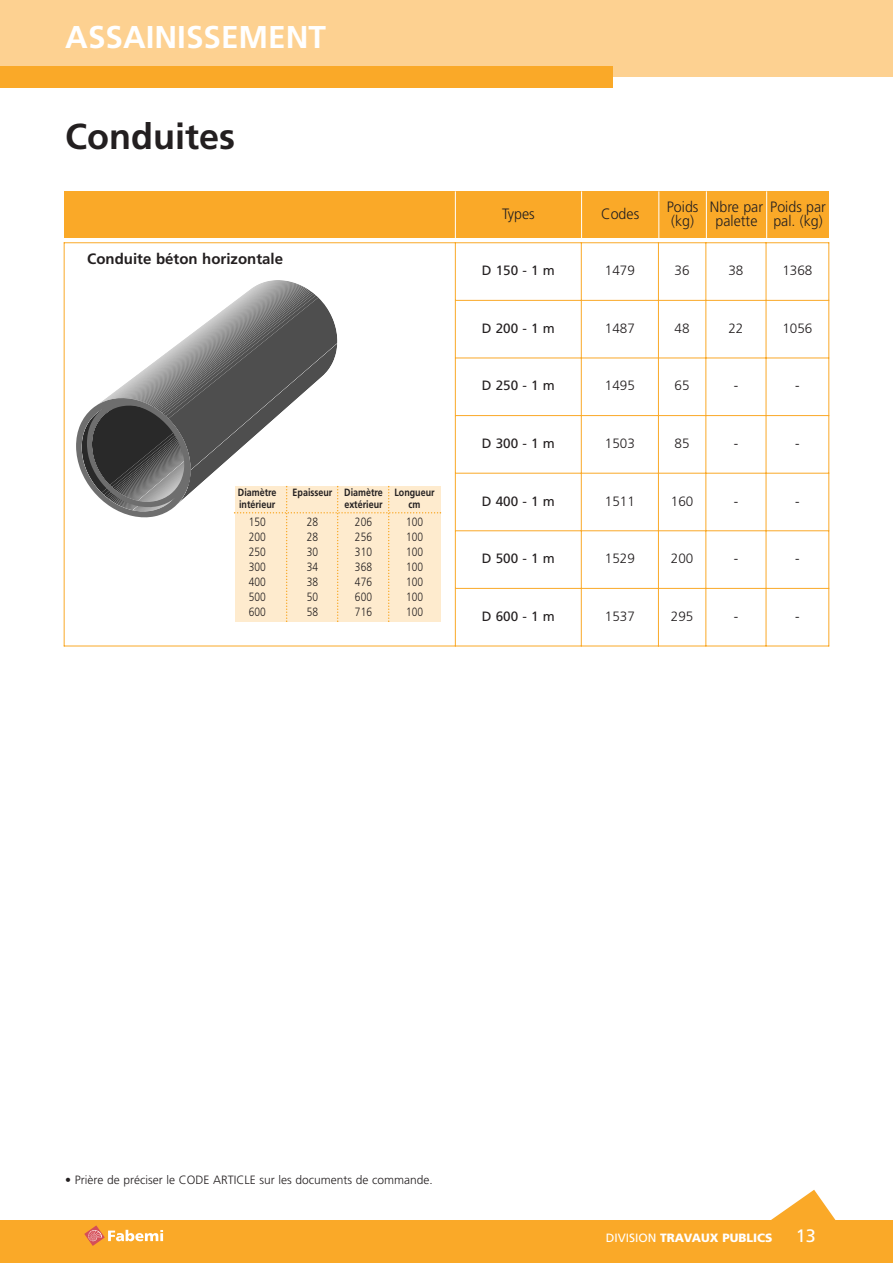
<style>
.page{position:relative;width:893px;height:1263px;background:#fff}
.page>*{position:absolute;margin:0;border:0;box-sizing:border-box;transform-origin:0 0}
.t1{font:700 36px "Frutiger";color:#231f20}
.t2{font:700 31.5px "Frutiger";color:#fff}
.t3{font:18px "Frutiger";color:#fff}
.t4{font:300 15px/13.5px "Frutiger";color:#231f20;scale:.95 1}
.t5{font:700 15px "Frutiger";color:#231f20}
.t6{font:300 13.5px "Frutiger";color:#231f20}
.t7{font:13.5px "Frutiger";color:#231f20}
.t8{font:300 12px "Frutiger";color:#231f20;scale:.85 1}
.t9{font:300 12px "Frutiger";color:#231f20}
.t10{font:900 12px "Frutiger";color:#fff}
.t11{font:700 10.5px "Frutiger";color:#231f20;scale:.85 1}
.s1{font-weight:400}
</style>
<div class="page">
<div style="left:0;top:1220px;width:893px;height:43px;background:#faa928"></div>
<div style="left:64px;top:191px;width:391px;height:47px;background:#faa928"></div>
<div style="left:455px;top:191px;width:127px;height:47px;background:#faa928"></div>
<div style="left:582px;top:191px;width:77px;height:47px;background:#faa928"></div>
<div style="left:659px;top:191px;width:47px;height:47px;background:#faa928"></div>
<div style="left:706px;top:191px;width:61px;height:47px;background:#faa928"></div>
<div style="left:767px;top:191px;width:62px;height:47px;background:#faa928"></div>
<hr style="left:455px;top:191px;width:1px;height:47px;background:#fff">
<hr style="left:581px;top:191px;width:1px;height:47px;background:#fff">
<hr style="left:658px;top:191px;width:1px;height:47px;background:#fff">
<hr style="left:706px;top:191px;width:1px;height:47px;background:#fff">
<hr style="left:766px;top:191px;width:1px;height:47px;background:#fff">
<hr style="left:64px;top:242px;width:1px;height:404px;background:#faa928">
<hr style="left:455px;top:242px;width:1px;height:404px;background:#faa928">
<hr style="left:581px;top:242px;width:1px;height:404px;background:#faa928">
<hr style="left:658px;top:242px;width:1px;height:404px;background:#faa928">
<hr style="left:705px;top:242px;width:1px;height:404px;background:#faa928">
<hr style="left:766px;top:242px;width:1px;height:404px;background:#faa928">
<hr style="left:828px;top:242px;width:1px;height:404px;background:#faa928">
<hr style="left:64px;top:242px;width:765px;height:1px;background:#faa928">
<hr style="left:455px;top:300px;width:374px;height:1px;background:#faa928">
<hr style="left:455px;top:358px;width:374px;height:1px;background:#faa928">
<hr style="left:455px;top:415px;width:374px;height:1px;background:#faa928">
<hr style="left:455px;top:473px;width:374px;height:1px;background:#faa928">
<hr style="left:455px;top:530px;width:374px;height:1px;background:#faa928">
<hr style="left:455px;top:588px;width:374px;height:1px;background:#faa928">
<hr style="left:64px;top:646px;width:765px;height:1px;background:#faa928">
<svg style="left:771px;top:1190px;width:65px;height:30px"></svg>
<svg style="left:84px;top:1225px;width:79px;height:21px"></svg>
<div style="left:0;top:0;width:893px;height:77px;background:#fdd191"></div>
<div style="left:0;top:67px;width:612px;height:21px;background:#faa928"></div>
<svg style="left:76px;top:280px;width:365px;height:342px"></svg>
<h2 class="t2" style="left:65px;top:24px;width:262px">ASSAINISSEMENT</h2>
<h1 class="t1" style="left:65px;top:122px;width:171px">Conduites</h1>
<p class="t5" style="left:87px;top:252px;width:197px">Conduite béton horizontale</p>
<p class="t11" style="left:238px;top:488px;width:47px">Diamètre</p>
<p class="t11" style="left:293px;top:488px;width:169px">Epaisseur Diamètre Longueur</p>
<p class="t11" style="left:239px;top:500px;width:44px">intérieur</p>
<p class="t11" style="left:344px;top:500px;width:46px">extérieur</p>
<p class="t11" style="left:409px;top:500px;width:15px">cm</p>
<p class="t8" style="left:249px;top:517px;width:22px">150</p>
<p class="t8" style="left:307px;top:517px;width:15px">28</p>
<p class="t8" style="left:355px;top:517px;width:22px">206</p>
<p class="t8" style="left:406px;top:517px;width:22px">100</p>
<p class="t8" style="left:249px;top:532px;width:22px">200</p>
<p class="t8" style="left:307px;top:532px;width:15px">28</p>
<p class="t8" style="left:355px;top:532px;width:22px">256</p>
<p class="t8" style="left:406px;top:532px;width:22px">100</p>
<p class="t8" style="left:249px;top:547px;width:22px">250</p>
<p class="t8" style="left:307px;top:547px;width:15px">30</p>
<p class="t8" style="left:355px;top:547px;width:22px">310</p>
<p class="t8" style="left:406px;top:547px;width:22px">100</p>
<p class="t8" style="left:249px;top:562px;width:22px">300</p>
<p class="t8" style="left:307px;top:562px;width:15px">34</p>
<p class="t8" style="left:355px;top:562px;width:22px">368</p>
<p class="t8" style="left:406px;top:562px;width:22px">100</p>
<p class="t8" style="left:249px;top:577px;width:22px">400</p>
<p class="t8" style="left:307px;top:577px;width:15px">38</p>
<p class="t8" style="left:355px;top:577px;width:22px">476</p>
<p class="t8" style="left:406px;top:577px;width:22px">100</p>
<p class="t8" style="left:249px;top:592px;width:22px">500</p>
<p class="t8" style="left:307px;top:592px;width:15px">50</p>
<p class="t8" style="left:355px;top:592px;width:22px">600</p>
<p class="t8" style="left:406px;top:592px;width:22px">100</p>
<p class="t8" style="left:249px;top:607px;width:22px">600</p>
<p class="t8" style="left:307px;top:607px;width:15px">58</p>
<p class="t8" style="left:355px;top:607px;width:22px">716</p>
<p class="t8" style="left:406px;top:607px;width:22px">100</p>
<p class="t4" style="left:502px;top:208px;width:36px">Types</p>
<p class="t4" style="left:601px;top:208px;width:42px">Codes</p>
<p class="t4" style="left:667px;top:201px;width:35px">Poids (kg)</p>
<p class="t4" style="left:710px;top:201px;width:57px;text-align:center">Nbre par palette</p>
<p class="t4" style="left:770px;top:201px;width:60px">Poids par pal. (kg)</p>
<p class="t7" style="left:482px;top:265px;width:74px">D 150 - 1 m</p>
<p class="t6" style="left:605px;top:265px;width:32px">1479</p>
<p class="t6" style="left:675px;top:265px;width:17px">36</p>
<p class="t6" style="left:728px;top:265px;width:17px">38</p>
<p class="t6" style="left:782px;top:265px;width:32px">1368</p>
<p class="t7" style="left:482px;top:323px;width:74px">D 200 - 1 m</p>
<p class="t6" style="left:605px;top:323px;width:32px">1487</p>
<p class="t6" style="left:675px;top:323px;width:17px">48</p>
<p class="t6" style="left:728px;top:323px;width:17px">22</p>
<p class="t6" style="left:782px;top:323px;width:32px">1056</p>
<p class="t7" style="left:482px;top:380px;width:74px">D 250 - 1 m</p>
<p class="t6" style="left:605px;top:380px;width:32px">1495</p>
<p class="t6" style="left:675px;top:380px;width:17px">65</p>
<p class="t6" style="left:734px;top:380px;width:6px">-</p>
<p class="t6" style="left:795px;top:380px;width:6px">-</p>
<p class="t7" style="left:482px;top:438px;width:74px">D 300 - 1 m</p>
<p class="t6" style="left:605px;top:438px;width:32px">1503</p>
<p class="t6" style="left:675px;top:438px;width:17px">85</p>
<p class="t6" style="left:734px;top:438px;width:6px">-</p>
<p class="t6" style="left:795px;top:438px;width:6px">-</p>
<p class="t7" style="left:482px;top:495px;width:74px">D 400 - 1 m</p>
<p class="t6" style="left:605px;top:495px;width:32px">1511</p>
<p class="t6" style="left:671px;top:495px;width:24px">160</p>
<p class="t6" style="left:734px;top:495px;width:6px">-</p>
<p class="t6" style="left:795px;top:495px;width:6px">-</p>
<p class="t7" style="left:482px;top:553px;width:74px">D 500 - 1 m</p>
<p class="t6" style="left:605px;top:553px;width:32px">1529</p>
<p class="t6" style="left:671px;top:553px;width:24px">200</p>
<p class="t6" style="left:734px;top:553px;width:6px">-</p>
<p class="t6" style="left:795px;top:553px;width:6px">-</p>
<p class="t7" style="left:482px;top:611px;width:74px">D 600 - 1 m</p>
<p class="t6" style="left:605px;top:611px;width:32px">1537</p>
<p class="t6" style="left:671px;top:611px;width:24px">295</p>
<p class="t6" style="left:734px;top:611px;width:6px">-</p>
<p class="t6" style="left:795px;top:611px;width:6px">-</p>
<p class="t9" style="left:65px;top:1175px;width:369px">• Prière de préciser le CODE ARTICLE sur les documents de commande.</p>
<p class="t10" style="left:606px;top:1232px;width:168px"><span class="s1">DIVISION</span> TRAVAUX PUBLICS</p>
<h3 class="t3" style="left:796px;top:1228px;width:22px">13</h3>
</div>
